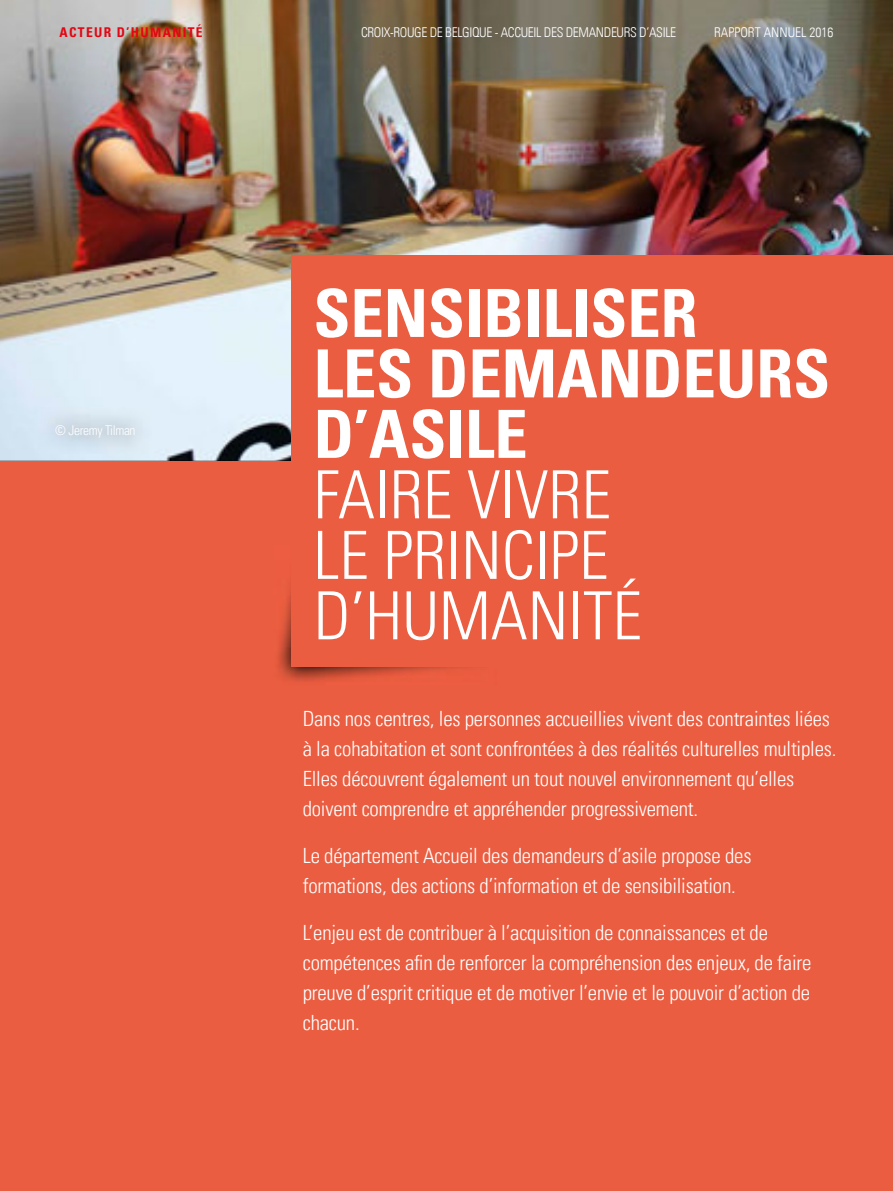
<style>
.page{position:relative;width:893px;height:1191px;background:#eb5d40}
.page>*{position:absolute;margin:0;border:0;box-sizing:border-box;transform-origin:0 0}
.t1{font:700 condensed 66.45px/60.4px "Univers LT Std";color:#fff}
.t2{font:300 condensed 66.45px/60.4px "Univers LT Std";color:#fff}
.t3{font:300 condensed 21px/30px "Univers LT Std";letter-spacing:-.01em;color:#fff}
.t4{font:300 condensed 13.5px "Univers LT";letter-spacing:-.025em;color:#fff}
.t5{font:300 condensed 13.5px "Univers LT";color:#fff}
.t6{font:700 condensed 13.5px "Univers LT Std";letter-spacing:.1em;color:#e30613}
.t7{font:300 condensed 13.5px "Univers LT Std";letter-spacing:-.025em;color:#fff}
</style>
<div class="page">
<img style="left:0;top:0;width:893px;height:461px">
<img style="left:277px;top:586px;width:194px;height:96px">
<div style="left:292px;top:255px;width:601px;height:411px;background:#eb5d40"></div>
<img style="left:39px;top:407px;width:113px;height:46px">
<p class="t6" style="left:60px;top:24px;width:145px">ACTEUR D’HUMANITÉ</p>
<p class="t4" style="left:361px;top:25px;width:317px">CROIX-ROUGE DE BELGIQUE - ACCUEIL DES DEMANDEURS D’ASILE</p>
<p class="t5" style="left:714px;top:25px;width:121px">RAPPORT ANNUEL 2016</p>
<p class="t7" style="left:55px;top:422px;width:82px">© Jeremy Tilman</p>
<h1 class="t1" style="left:314px;top:283px;width:518px">SENSIBILISER<br>LES DEMANDEURS<br>D’ASILE</h1>
<h1 class="t2" style="left:314px;top:465px;width:330px">FAIRE VIVRE<br>LE PRINCIPE<br>D’HUMANITÉ</h1>
<p class="t3" style="left:303px;top:703px;width:535px">Dans nos centres, les personnes accueillies vivent des contraintes liées à la cohabitation et sont confrontées à des réalités culturelles multiples.<br>Elles découvrent également un tout nouvel environnement qu’elles doivent comprendre et appréhender progressivement.</p>
<p class="t3" style="left:303px;top:840px;width:450px">Le département Accueil des demandeurs d’asile propose des formations, des actions d’information et de sensibilisation.</p>
<p class="t3" style="left:303px;top:917px;width:510px">L’enjeu est de contribuer à l’acquisition de connaissances et de compétences afin de renforcer la compréhension des enjeux, de faire preuve d’esprit critique et de motiver l’envie et le pouvoir d’action de chacun.</p>
</div>
